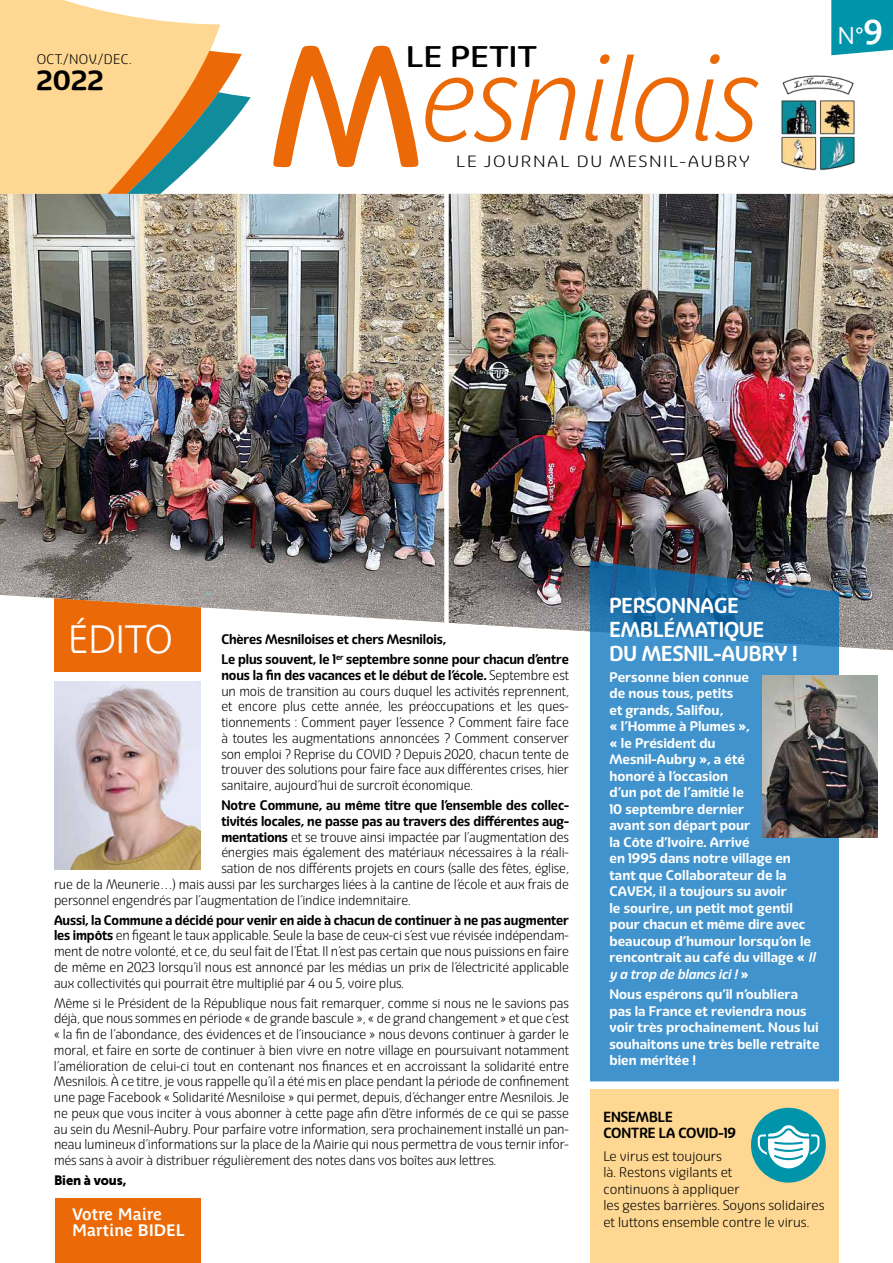
<style>
.page{position:relative;width:893px;height:1263px;background:#fff}
.page>*{position:absolute;margin:0;border:0;box-sizing:border-box;transform-origin:0 0}
.t1{font:italic 700 115.5px "Parisine Plus Std Clair";letter-spacing:-.02em;color:#ec6907}
.t2{font:700 39.15px "Parisine Plus Std Clair";letter-spacing:-.02em;color:#fff}
.t3{font:500 29.1px "Eigerdals";letter-spacing:.01em;color:#000;scale:1.14 1}
.t4{font:700 27px "Eigerdals";color:#000}
.t5{font:24px "Parisine Plus Std Gris";color:#fff}
.t6{font:700 21px/24px "Eigerdals";color:#fff;scale:.95 1}
.t7{font:700 16.5px/17px "Parisine Plus Std Gris";color:#fff}
.t8{font:300 15.9px "Eigerdals";letter-spacing:.09em;color:#000;scale:1.14 1}
.t9{font:700 14.25px/16.5px "Eigerdals";color:#000;scale:.95 1}
.t10{font:300 13.5px/15.8px "Eigerdals";letter-spacing:-.01em;color:#000;text-align:justify;scale:.95 1}
.t11{font:700 13.5px/16.5px "Eigerdals";color:#fff}
.t12{font:700 13.5px/20px "Eigerdals";letter-spacing:-.01em;color:#000;scale:.95 1}
.t13{font:300 13.5px/16.5px "Eigerdals";letter-spacing:-.01em;color:#000}
.t14{font:300 13.5px "Eigerdals";letter-spacing:.02em;color:#000}
.t15{font:13.5px "Museo Sans 900";letter-spacing:-.01em;color:#000;scale:.95 1}
.s1{font-family:"Eigerdals";font-weight:500;font-style:normal;font-size:168.45px}
.s2{font-weight:700;font-size:33.9px}
.s3{font-weight:700}
.s4{font-style:italic}
</style>
<div class="page">
<svg style="left:0;top:0;width:251px;height:194px"></svg>
<div style="left:54px;top:587px;width:146px;height:84px;background:#ec6907"></div>
<img style="left:0;top:194px;width:444px;height:434px">
<div style="left:55px;top:1198px;width:146px;height:65px;background:#ec6907"></div>
<div style="left:831px;top:0;width:62px;height:55px;background:#0094aa"></div>
<img style="left:54px;top:682px;width:146px;height:187px">
<img style="left:781px;top:75px;width:74px;height:96px">
<div style="left:590px;top:1090px;width:249px;height:173px;background:#fed892"></div>
<div style="left:751px;top:1108px;width:75px;height:74px;background:#0094aa;border-radius:50%"></div>
<svg style="left:758px;top:1125px;width:61px;height:43px"></svg>
<img style="left:449px;top:194px;width:444px;height:456px">
<svg style="left:590px;top:561px;width:249px;height:520px;background:#3d8cc4"></svg>
<img style="left:763px;top:675px;width:115px;height:162px">
<p class="t14" style="left:37px;top:51px;width:96px">OCT./NOV./DEC.</p>
<h3 class="t4" style="left:37px;top:64px;width:68px">2022</h3>
<h1 class="t1" style="left:269px;top:34px;width:495px"><span class="s1">M</span>esnilois</h1>
<h3 class="t3" style="left:406px;top:40px;width:116px">LE PETIT</h3>
<p class="t8" style="left:456px;top:152px;width:259px">LE JOURNAL DU MESNIL-AUBRY</p>
<h3 class="t5" style="left:838px;top:22px;width:47px">N°<span class="s2">9</span></h3>
<h2 class="t2" style="left:68px;top:617px;width:106px">ÉDITO</h2>
<p class="t12" style="left:221px;top:629px;width:367px">Chères Mesniloises et chers Mesnilois,<br>Le plus souvent, le 1<sup>er</sup> septembre sonne pour chacun d’entre</p>
<p class="t10" style="left:221px;top:667px;width:367px"><span class="s3">nous la fin des vacances et le début de l’école.</span> Septembre est un mois de transition au cours duquel les activités reprennent, et encore plus cette année, les préoccupations et les ques&shy;tionnements : Comment payer l’essence ? Comment faire face à toutes les augmentations annoncées ? Comment conserver son emploi ? Reprise du COVID ? Depuis 2020, chacun tente de trouver des solutions pour faire face aux différentes crises, hier sanitaire, aujourd’hui de surcroît économique.</p>
<p class="t12" style="left:221px;top:795px;width:367px">Notre Commune, au même titre que l’ensemble des collec-</p>
<p class="t12" style="left:221px;top:811px;width:367px">tivités locales, ne passe pas au travers des différentes aug-</p>
<p class="t10" style="left:221px;top:829px;width:367px"><span class="s3">mentations</span> et se trouve ainsi impactée par l’augmentation des</p>
<p class="t10" style="left:221px;top:845px;width:367px">énergies mais également des matériaux nécessaires à la réali-</p>
<p class="t10" style="left:221px;top:860px;width:367px">sation de nos différents projets en cours (salle des fêtes, église,</p>
<p class="t10" style="left:54px;top:876px;width:543px">rue de la Meunerie…) mais aussi par les surcharges liées à la cantine de l’école et aux frais de</p>
<p class="t10" style="left:54px;top:892px;width:377px">personnel engendrés par l’augmentation de l’indice indemnitaire.</p>
<p class="t10" style="left:54px;top:912px;width:544px"><span class="s3">Aussi, la Commune a décidé pour venir en aide à chacun de continuer à ne pas augmenter les impôts</span> en figeant le taux applicable. Seule la base de ceux-ci s’est vue révisée indépendam&shy;ment de notre volonté, et ce, du seul fait de l’État. Il n’est pas certain que nous puissions en faire de même en 2023 lorsqu’il nous est annoncé par les médias un prix de l’électricité applicable aux collectivités qui pourrait être multiplié par 4 ou 5, voire plus.</p>
<p class="t10" style="left:54px;top:995px;width:544px">Même si le Président de la République nous fait remarquer, comme si nous ne le savions pas déjà, que nous sommes en période « de grande bascule », « de grand changement » et que c’est « la fin de l’abondance, des évidences et de l’insouciance » nous devons continuer à garder le moral, et faire en sorte de continuer à bien vivre en notre village en poursuivant notamment l’amélioration de celui-ci tout en contenant nos finances et en accroissant la solidarité entre Mesnilois. À ce titre, je vous rappelle qu’il a été mis en place pendant la période de confinement une page Facebook « Solidarité Mesniloise » qui permet, depuis, d’échanger entre Mesnilois. Je ne peux que vous inciter à vous abonner à cette page afin d’être informés de ce qui se passe au sein du Mesnil-Aubry. Pour parfaire votre information, sera prochainement installé un pan&shy;neau lumineux d’informations sur la place de la Mairie qui nous permettra de vous ternir infor&shy;més sans à avoir à distribuer régulièrement des notes dans vos boîtes aux lettres.</p>
<p class="t15" style="left:54px;top:1173px;width:78px">Bien à vous,</p>
<p class="t7" style="left:72px;top:1205px;width:114px">Votre Maire<br>Martine BIDEL</p>
<h3 class="t6" style="left:609px;top:593px;width:199px">PERSONNAGE<br>EMBLÉMATIQUE<br>DU MESNIL-AUBRY !</h3>
<p class="t11" style="left:609px;top:668px;width:207px">Personne bien connue<br>de nous tous, petits<br>et grands, Salifou,<br>« l’Homme à Plumes »,<br>« le Président du<br>Mesnil-Aubry », a été<br>honoré à l’occasion<br>d’un pot de l’amitié le<br>10 septembre dernier<br>avant son départ pour<br>la Côte d’Ivoire. Arrivé<br>en 1995 dans notre village en tant que Collaborateur de la<br>CAVEX, il a toujours su avoir<br>le sourire, un petit mot gentil pour chacun et même dire avec beaucoup d’humour lorsqu’on le rencontrait au café du village « <span class="s4">Il y a trop de blancs ici !</span> »</p>
<p class="t11" style="left:609px;top:986px;width:212px">Nous espérons qu’il n’oubliera pas la France et reviendra nous voir très prochainement. Nous lui souhaitons une très belle retraite bien méritée !</p>
<p class="t9" style="left:603px;top:1108px;width:141px">ENSEMBLE<br>CONTRE LA COVID-19</p>
<p class="t13" style="left:603px;top:1148px;width:223px">Le virus est toujours<br>là. Restons vigilants et<br>continuons à appliquer<br>les gestes barrières. Soyons solidaires et luttons ensemble contre le virus.</p>
</div>
